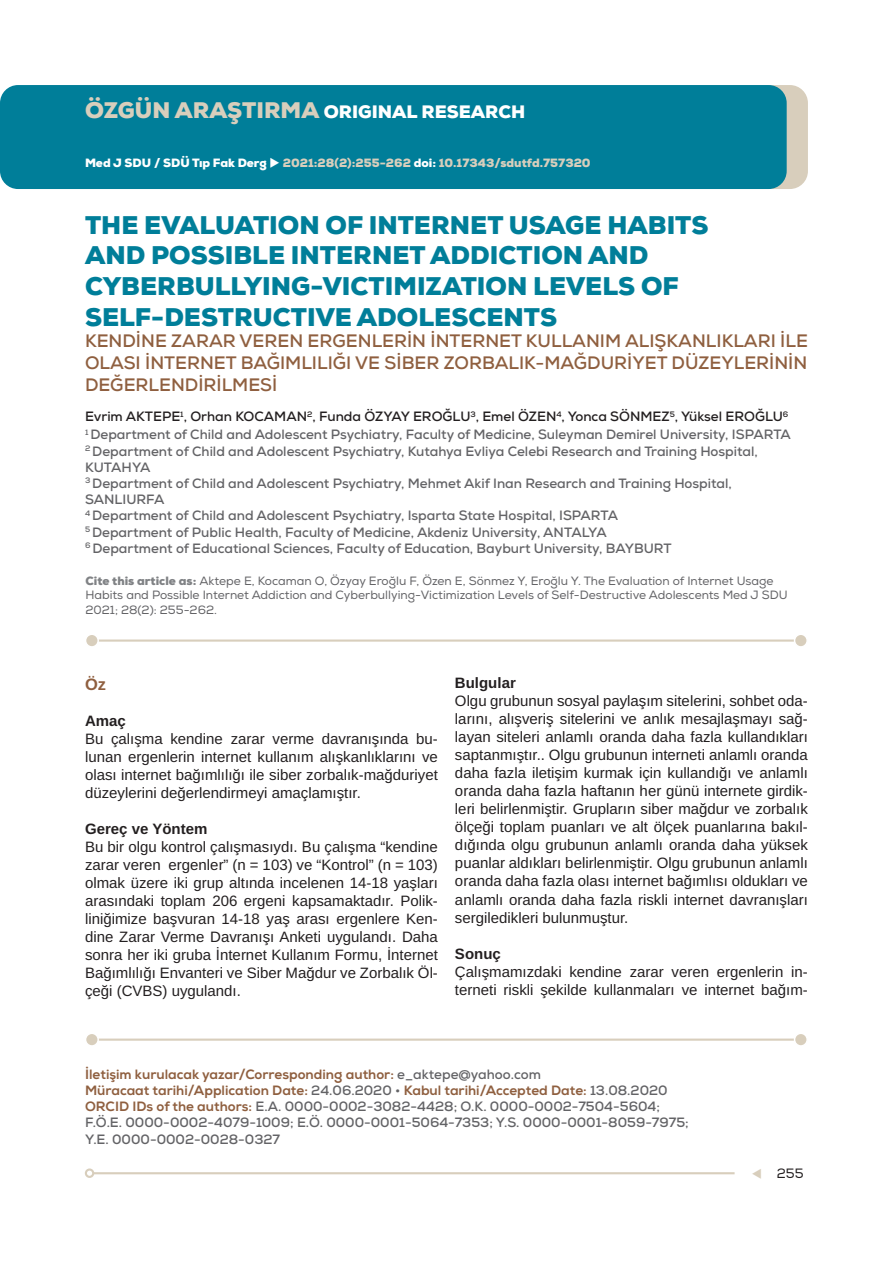
<style>
.page{position:relative;width:893px;height:1263px;background:#fff}
.page>*{position:absolute;margin:0;border:0;box-sizing:border-box;transform-origin:0 0}
.t1{font:900 25.5px/30.6px "Nexa";color:#007e99}
.t2{font:700 18px/21.6px "Nexa";color:#8f5f3f;text-align:justify}
.t3{font:900 18px "Nexa";color:#fff}
.t4{font:700 16.5px "Arimo";color:#8f5f3f}
.t5{font:15px/18px "Arimo";color:#231f20;text-align:justify}
.t6{font:700 15px "Arimo";color:#231f20}
.t7{font:700 13.5px/16.2px "Nexa";color:#636366}
.t8{font:13.5px "Nexa";color:#231f20}
.t9{font:12px/14.4px "Nexa";color:#636366}
.t10{font:900 12px "Nexa";color:#d8cebc}
.s1{font-size:22.5px;color:#d8cebc}
.s2{color:#fff}
.s3{color:#231f20}
.s4{font-weight:900;color:#808285}
.s5{font-weight:800;color:#8f5f3f}
.s6{color:#d8cebc}
</style>
<div class="page">
<hr style="left:93px;top:1172px;width:642px;height:2px;background:#d8cebc">
<div style="left:85px;top:1168px;width:9px;height:10px;border:2px solid #d8cebc;border-radius:50%"></div>
<div style="left:16px;top:85px;width:792px;height:104px;background:#d8cebc;border-radius:18px"></div>
<div style="left:0;top:85px;width:787px;height:104px;background:#007e99;border-radius:18px"></div>
<hr style="left:90px;top:1038px;width:715px;height:3px;background:#d8cebc">
<div style="left:86px;top:1033px;width:12px;height:13px;background:#d8cebc;border-radius:50%"></div>
<div style="left:85px;top:1032px;width:14px;height:15px;border:2px solid #fff;border-radius:50%"></div>
<div style="left:794px;top:1033px;width:13px;height:13px;background:#d8cebc;border-radius:50%"></div>
<div style="left:794px;top:1032px;width:14px;height:15px;border:2px solid #fff;border-radius:50%"></div>
<hr style="left:90px;top:639px;width:715px;height:3px;background:#d8cebc">
<div style="left:86px;top:634px;width:12px;height:13px;background:#d8cebc;border-radius:50%"></div>
<div style="left:85px;top:633px;width:14px;height:15px;border:2px solid #fff;border-radius:50%"></div>
<div style="left:794px;top:634px;width:13px;height:13px;background:#d8cebc;border-radius:50%"></div>
<div style="left:794px;top:633px;width:14px;height:15px;border:2px solid #fff;border-radius:50%"></div>
<p class="t3" style="left:85px;top:100px;width:442px"><span class="s1">ÖZGÜN ARAŞTIRMA</span> ORIGINAL RESEARCH</p>
<p class="t10" style="left:85px;top:155px;width:507px"><span class="s2">Med J SDU / SDÜ Tıp Fak Derg</span> <span class="s2">◆</span> 2021:28(2):255-262 <span class="s2">doi:</span> 10.17343/sdutfd.757320</p>
<h1 class="t1" style="left:85px;top:210px;width:625px">THE EVALUATION OF INTERNET USAGE HABITS AND POSSIBLE INTERNET ADDICTION AND CYBERBULLYING-VICTIMIZATION LEVELS OF SELF-DESTRUCTIVE ADOLESCENTS</h1>
<p class="t2" style="left:85px;top:330px;width:724px">KENDİNE ZARAR VEREN ERGENLERİN İNTERNET KULLANIM ALIŞKANLIKLARI İLE OLASI İNTERNET BAĞIMLILIĞI VE SİBER ZORBALIK-MAĞDURİYET DÜZEYLERİNİN DEĞERLENDİRİLMESİ</p>
<p class="t7" style="left:85px;top:407px;width:707px;line-height:18.3px"><span class="s3">Evrim AKTEPE</span><sup>1</sup><span class="s3">, Orhan KOCAMAN</span><sup>2</sup><span class="s3">, Funda ÖZYAY EROĞLU</span><sup>3</sup><span class="s3">, Emel ÖZEN</span><sup>4</sup><span class="s3">, Yonca SÖNMEZ</span><sup>5</sup><span class="s3">, Yüksel EROĞLU</span><sup>6<br></sup><sup>1</sup> Department of Child and Adolescent Psychiatry, Faculty of Medicine, Suleyman Demirel University, ISPARTA</p>
<p class="t7" style="left:85px;top:443px;width:674px"><sup>2</sup> Department of Child and Adolescent Psychiatry, Kutahya Evliya Celebi Research and Training Hospital, KUTAHYA<br><sup>3</sup> Department of Child and Adolescent Psychiatry, Mehmet Akif Inan Research and Training Hospital, SANLIURFA<br><sup>4</sup> Department of Child and Adolescent Psychiatry, Isparta State Hospital, ISPARTA<br><sup>5</sup> Department of Public Health, Faculty of Medicine, Akdeniz University, ANTALYA<br><sup>6</sup> Department of Educational Sciences, Faculty of Education, Bayburt University, BAYBURT</p>
<p class="t9" style="left:86px;top:574px;width:704px"><span class="s4">Cite this article as:</span> Aktepe E, Kocaman O, Özyay Eroğlu F, Özen E, Sönmez Y, Eroğlu Y. The Evaluation of Internet Usage<br>Habits and Possible Internet Addiction and Cyberbullying-Victimization Levels of Self-Destructive Adolescents Med J SDU<br>2021; 28(2): 255-262.</p>
<p class="t4" style="left:85px;top:673px;width:23px">Öz</p>
<p class="t6" style="left:85px;top:710px;width:42px">Amaç</p>
<p class="t5" style="left:85px;top:730px;width:354px">Bu çalışma kendine zarar verme davranışında bu&shy;lunan ergenlerin internet kullanım alışkanlıklarını ve olası internet bağımlılığı ile siber zorbalık-mağduriyet düzeylerini değerlendirmeyi amaçlamıştır.</p>
<p class="t6" style="left:85px;top:818px;width:124px">Gereç ve Yöntem</p>
<p class="t5" style="left:85px;top:838px;width:354px">Bu bir olgu kontrol çalışmasıydı. Bu çalışma “kendine zarar veren ergenler” (n = 103) ve “Kontrol” (n = 103) olmak üzere iki grup altında incelenen 14-18 yaşları arasındaki toplam 206 ergeni kapsamaktadır. Polik&shy;liniğimize başvuran 14-18 yaş arası ergenlere Ken&shy;dine Zarar Verme Davranışı Anketi uygulandı. Daha sonra her iki gruba İnternet Kullanım Formu, İnternet Bağımlılığı Envanteri ve Siber Mağdur ve Zorbalık Öl&shy;çeği (CVBS) uygulandı.</p>
<p class="t6" style="left:455px;top:673px;width:62px">Bulgular</p>
<p class="t5" style="left:455px;top:692px;width:354px">Olgu grubunun sosyal paylaşım sitelerini, sohbet oda&shy;larını, alışveriş sitelerini ve anlık mesajlaşmayı sağ&shy;layan siteleri anlamlı oranda daha fazla kullandıkları saptanmıştır.. Olgu grubunun interneti anlamlı oranda daha fazla iletişim kurmak için kullandığı ve anlamlı oranda daha fazla haftanın her günü internete girdik&shy;leri belirlenmiştir. Grupların siber mağdur ve zorbalık ölçeği toplam puanları ve alt ölçek puanlarına bakıl&shy;dığında olgu grubunun anlamlı oranda daha yüksek puanlar aldıkları belirlenmiştir. Olgu grubunun anlamlı oranda daha fazla olası internet bağımlısı oldukları ve anlamlı oranda daha fazla riskli internet davranışları sergiledikleri bulunmuştur.</p>
<p class="t6" style="left:455px;top:943px;width:47px">Sonuç</p>
<p class="t5" style="left:455px;top:962px;width:354px">Çalışmamızdaki kendine zarar veren ergenlerin in&shy;terneti riskli şekilde kullanmaları ve internet bağım-</p>
<p class="t7" style="left:85px;top:1066px;width:605px"><span class="s5">İletişim kurulacak yazar/Corresponding author:</span> e_aktepe@yahoo.com<br><span class="s5">Müracaat tarihi/Application Date:</span> 24.06.2020 • <span class="s5">Kabul tarihi/Accepted Date:</span> 13.08.2020<br><span class="s5">ORCID IDs of the authors:</span> E.A. 0000-0002-3082-4428; O.K. 0000-0002-7504-5604; F.Ö.E. 0000-0002-4079-1009; E.Ö. 0000-0001-5064-7353; Y.S. 0000-0001-8059-7975; Y.E. 0000-0002-0028-0327</p>
<p class="t8" style="left:751px;top:1165px;width:54px"><span class="s6">▼</span> 255</p>
</div>
